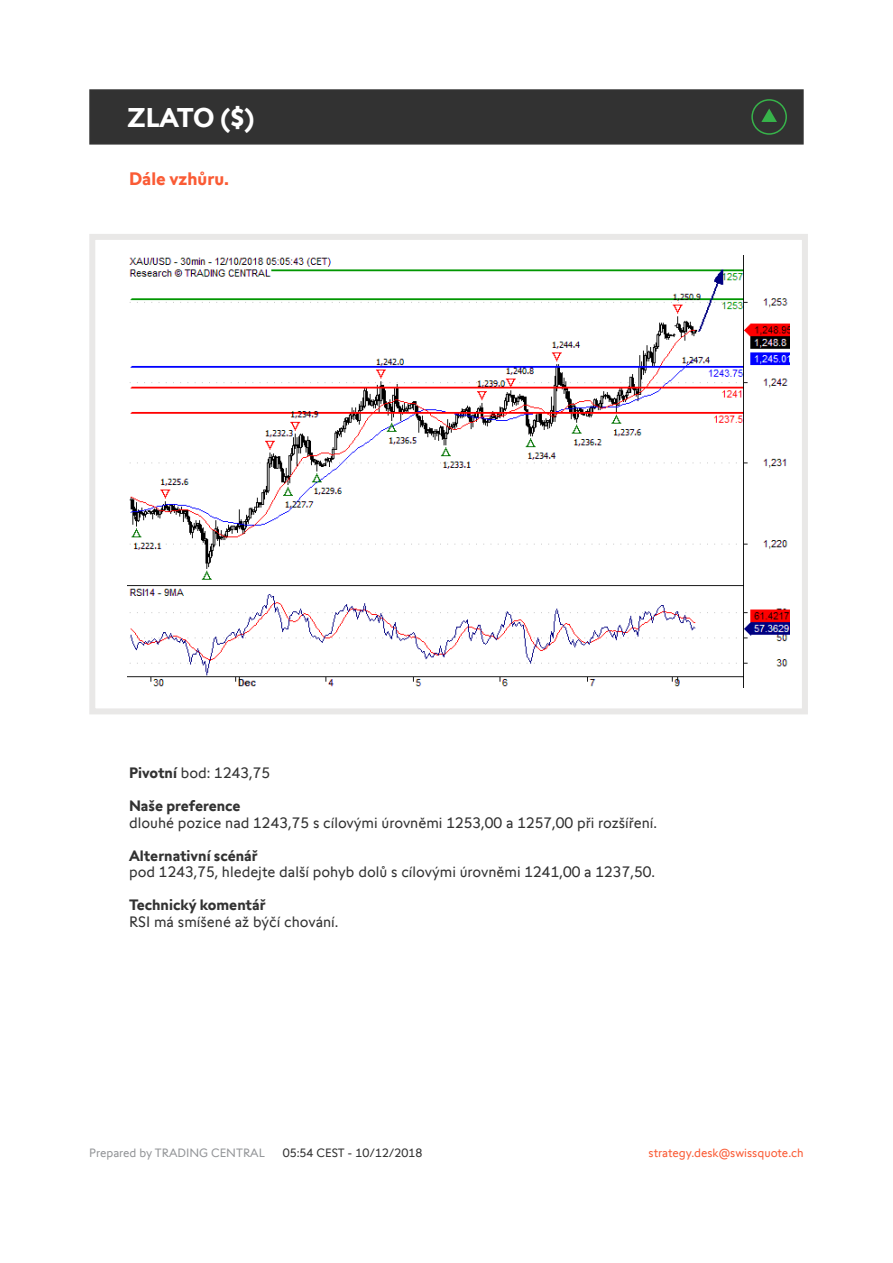
<style>
.page{position:relative;width:893px;height:1263px;background:#fff}
.page>*{position:absolute;margin:0;border:0;box-sizing:border-box;transform-origin:0 0}
.t1{font:700 27px "Swissquote CT";letter-spacing:-.015em;color:#fff}
.t2{font:700 18px "Swissquote CT";color:#fa5b35}
.t3{font:15px "Swissquote CT";color:#323232}
.t4{font:700 15px "Swissquote CT";color:#323232}
.t5{font:12px "Swissquote CT";color:#fa5b35}
.t6{font:12px "Swissquote CT";color:#939598}
.t7{font:12px "Swissquote CT";color:#323232}
.s1{font-weight:700}
</style>
<div class="page">
<div style="left:89px;top:234px;width:719px;height:480px;border:6px solid #e9e8e7"></div>
<div style="left:89px;top:89px;width:715px;height:56px;background:#323232;border:2px solid #323232"></div>
<img style="left:128px;top:255px;width:661px;height:432px">
<svg style="left:751px;top:99px;width:36px;height:36px"></svg>
<h1 class="t1" style="left:128px;top:101px;width:128px">ZLATO ($)</h1>
<p class="t2" style="left:129px;top:168px;width:102px">Dále vzhůru.</p>
<p class="t3" style="left:129px;top:764px;width:143px"><span class="s1">Pivotní</span> bod: 1243,75</p>
<p class="t4" style="left:129px;top:797px;width:113px">Naše preference</p>
<p class="t3" style="left:129px;top:814px;width:530px">dlouhé pozice nad 1243,75 s cílovými úrovněmi 1253,00 a 1257,00 při rozšíření.</p>
<p class="t4" style="left:129px;top:846px;width:130px">Alternativní scénář</p>
<p class="t3" style="left:129px;top:863px;width:528px">pod 1243,75, hledejte další pohyb dolů s cílovými úrovněmi 1241,00 a 1237,50.</p>
<p class="t4" style="left:129px;top:896px;width:138px">Technický komentář</p>
<p class="t3" style="left:129px;top:913px;width:211px">RSI má smíšené až býčí chování.</p>
<p class="t6" style="left:89px;top:1145px;width:177px">Prepared by TRADING CENTRAL</p>
<p class="t7" style="left:283px;top:1145px;width:141px">05:54 CEST - 10/12/2018</p>
<p class="t5" style="left:649px;top:1145px;width:157px">strategy.desk@swissquote.ch</p>
</div>
